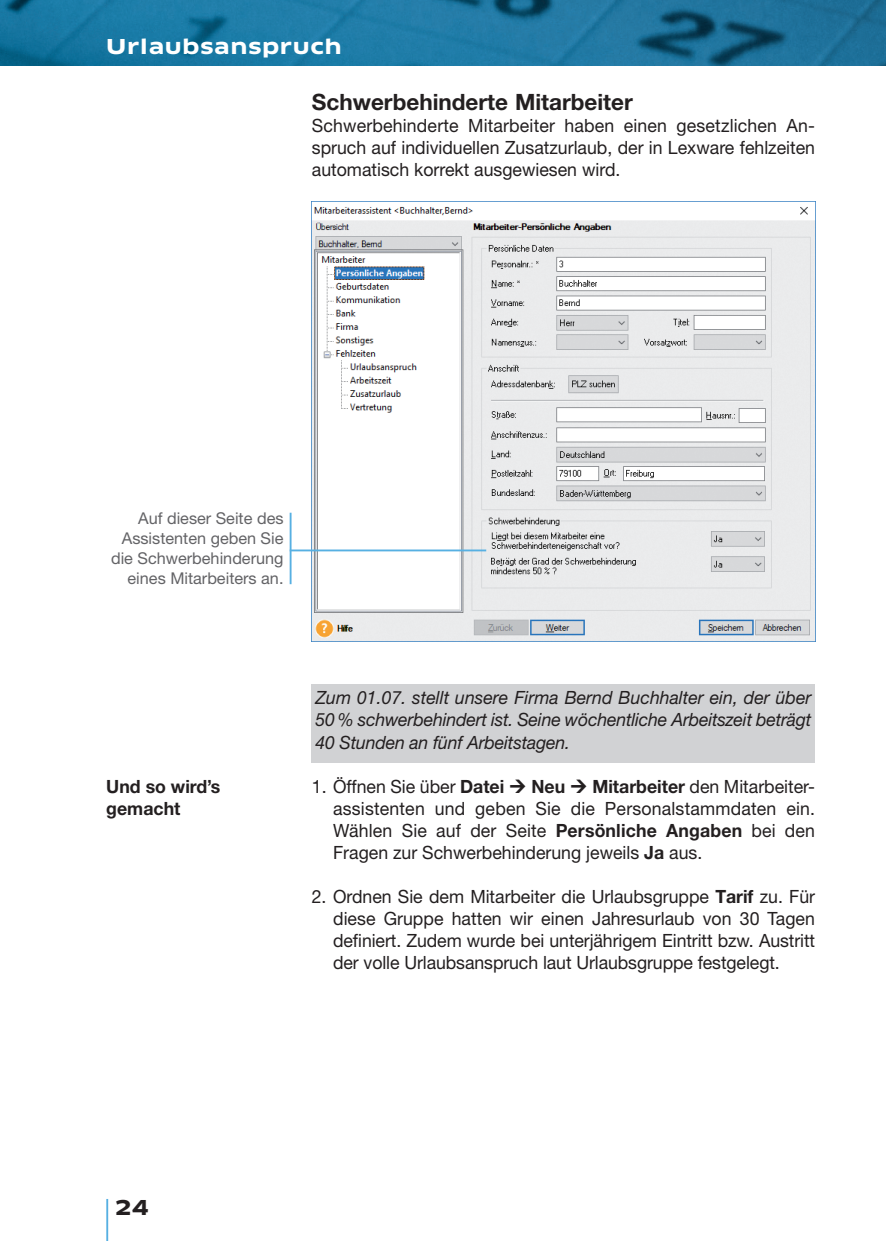
<style>
.page{position:relative;width:886px;height:1241px;background:#fff}
.page>*{position:absolute;margin:0;border:0;box-sizing:border-box;transform-origin:0 0}
.Headline_9{font:700 22.5px "Helvetica Neue LT Std";color:#231f20}
.t1{font:700 20px "Clan Pro Extd";letter-spacing:.025em;color:#fff}
.t2{font:700 20px "Clan Pro Extd";color:#231f20}
.Copy_Aufzählung{font:18.25px/22px "Helvetica Neue LT Std";color:#231f20;text-align:justify}
.Copy{font:18.25px/22px "Helvetica Neue LT Std";color:#231f20;text-align:justify}
.Copy_Kasten{font:italic 18.25px/22px "Helvetica Neue LT Std";letter-spacing:-.01em;color:#231f20;text-align:justify}
.Subline_links{font:700 18.25px/22px "Helvetica Neue LT Std";color:#231f20}
.Copy_Aufzählung-2{font:700 18.25px "Helvetica Neue LT Std";color:#231f20}
.Screen-Text_rechts{font:16.25px/20px "Helvetica Neue LT Std";color:#636366;text-align:right}
.s1{font-weight:700}
</style>
<div class="page">
<img style="left:0;top:0;width:886px;height:65px">
<hr style="left:106px;top:1198px;width:2px;height:42px;background:#57b0e2">
<div style="left:312px;top:684px;width:503px;height:78px;background:#d1d2d4"></div>
<img style="left:312px;top:206px;width:503px;height:435px">
<hr style="left:290px;top:549px;width:196px;height:2px;background:#57b0e2">
<hr style="left:290px;top:512px;width:1px;height:72px;background:#57b0e2">
<p class="t1" style="left:106px;top:34px;width:237px">Urlaubsanspruch</p>
<p class="Headline_9" style="left:312px;top:88px;width:322px">Schwerbehinderte Mitarbeiter</p>
<p class="Copy" style="left:312px;top:114px;width:505px">Schwerbehinderte Mitarbeiter haben einen gesetzlichen An&shy;spruch auf individuellen Zusatzurlaub, der in Lexware fehlzeiten automatisch korrekt ausgewiesen wird.</p>
<p class="Screen-Text_rechts" style="left:111px;top:507px;width:174px">Auf dieser Seite des<br>Assistenten geben Sie die Schwerbehinderung eines Mitarbeiters an.</p>
<p class="Subline_links" style="left:106px;top:774px;width:116px">Und so wird’s gemacht</p>
<p class="Copy_Kasten" style="left:315px;top:686px;width:498px">Zum 01.07. stellt unsere Firma Bernd Buchhalter ein, der über 50 % schwerbehindert ist. Seine wöchentliche Arbeitszeit beträgt 40 Stunden an fünf Arbeitstagen.</p>
<p class="Copy_Aufzählung" style="left:312px;top:774px;width:194px">1. Öffnen Sie über <span class="s1">Datei</span></p>
<p class="Copy_Aufzählung-2" style="left:531px;top:774px;width:35px">Neu</p>
<p class="Copy_Aufzählung" style="left:333px;top:774px;width:483px;text-indent:259px"><span class="s1">Mitarbeiter</span> den Mitarbeiter&shy;assistenten und geben Sie die Personalstammdaten ein.<br>Wählen Sie auf der Seite <span class="s1">Persönliche Angaben</span> bei den Fragen zur Schwerbehinderung jeweils <span class="s1">Ja</span> aus.</p>
<p class="Copy_Aufzählung" style="left:333px;top:884px;width:483px;text-indent:-21px">2. Ordnen Sie dem Mitarbeiter die Urlaubsgruppe <span class="s1">Tarif</span> zu. Für diese Gruppe hatten wir einen Jahresurlaub von 30 Tagen definiert. Zudem wurde bei unterjährigem Eintritt bzw. Austritt der volle Urlaubsanspruch laut Urlaubsgruppe festgelegt.</p>
<p class="t2" style="left:114px;top:1194px;width:36px">24</p>
</div>
